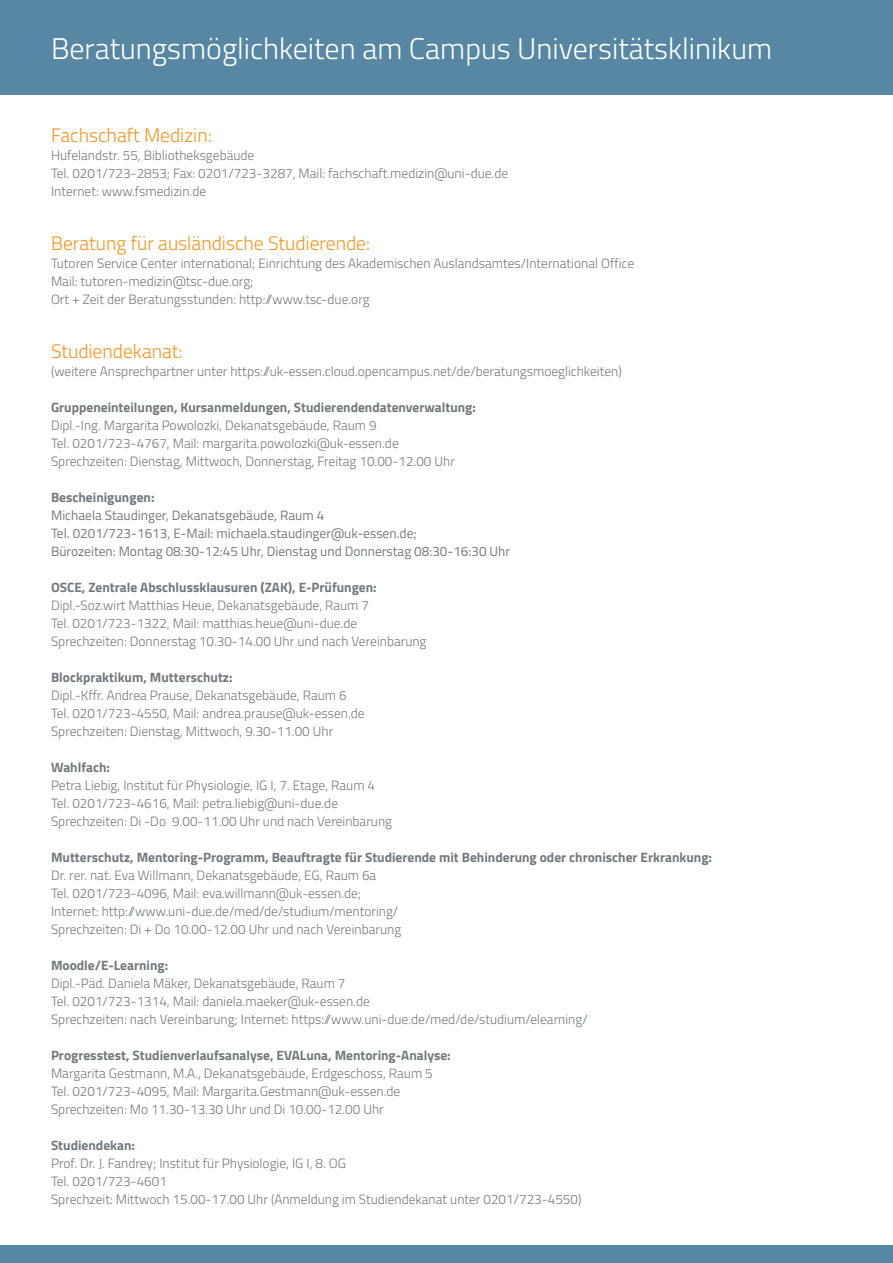
<style>
.page{position:relative;width:893px;height:1263px;background:#fff}
.page>*{position:absolute;margin:0;border:0;box-sizing:border-box;transform-origin:0 0}
.t1{font:300 30px "Titillium";color:#fff}
.t2{font:300 19.5px "Titillium";color:#f7931d}
.t3{font:300 13.5px/18px "Titillium";color:#72797e}
.t4{font:700 13.5px "Titillium";color:#72797e}
.t5{font:13.5px/18px "Titillium";color:#72797e}
</style>
<div class="page">
<div style="left:0;top:0;width:893px;height:95px;background:#5787a3"></div>
<div style="left:0;top:1246px;width:893px;height:17px;background:#5787a3"></div>
<h1 class="t1" style="left:51px;top:26px;width:723px">Beratungsmöglichkeiten am Campus Universitätsklinikum</h1>
<h2 class="t2" style="left:51px;top:121px;width:162px">Fachschaft Medizin:</h2>
<p class="t3" style="left:51px;top:146px;width:459px">Hufelandstr. 55, Bibliotheksgebäude<br>Tel. 0201/723-2853; Fax: 0201/723-3287, Mail: fachschaft.medizin@uni-due.de<br>Internet: www.fsmedizin.de</p>
<h2 class="t2" style="left:51px;top:229px;width:321px">Beratung für ausländische Studierende:</h2>
<p class="t3" style="left:51px;top:254px;width:585px">Tutoren Service Center international; Einrichtung des Akademischen Auslandsamtes/International Office<br>Mail: tutoren-medizin@tsc-due.org;<br>Ort + Zeit der Beratungsstunden: http://www.tsc-due.org</p>
<h2 class="t2" style="left:51px;top:337px;width:133px">Studiendekanat:</h2>
<p class="t3" style="left:51px;top:362px;width:572px">(weitere Ansprechpartner unter https://uk-essen.cloud.opencampus.net/de/beratungsmoeglichkeiten)</p>
<p class="t4" style="left:51px;top:397px;width:426px">Gruppeneinteilungen, Kursanmeldungen, Studierendendatenverwaltung:</p>
<p class="t3" style="left:51px;top:416px;width:405px">Dipl.-Ing. Margarita Powolozki, Dekanatsgebäude, Raum 9<br>Tel. 0201/723-4767, Mail: margarita.powolozki@uk-essen.de<br>Sprechzeiten: Dienstag, Mittwoch, Donnerstag, Freitag 10.00-12.00 Uhr</p>
<p class="t4" style="left:51px;top:487px;width:105px">Bescheinigungen:</p>
<p class="t5" style="left:51px;top:506px;width:461px">Michaela Staudinger, Dekanatsgebäude, Raum 4<br>Tel. 0201/723-1613, E-Mail: michaela.staudinger@uk-essen.de;<br>Bürozeiten: Montag 08:30-12:45 Uhr, Dienstag und Donnerstag 08:30-16:30 Uhr</p>
<p class="t4" style="left:51px;top:577px;width:327px">OSCE, Zentrale Abschlussklausuren (ZAK), E-Prüfungen:</p>
<p class="t3" style="left:51px;top:596px;width:377px">Dipl.-Soz.wirt Matthias Heue, Dekanatsgebäude, Raum 7<br>Tel. 0201/723-1322, Mail: matthias.heue@uni-due.de<br>Sprechzeiten: Donnerstag 10.30-14.00 Uhr und nach Vereinbarung</p>
<p class="t4" style="left:51px;top:667px;width:183px">Blockpraktikum, Mutterschutz:</p>
<p class="t3" style="left:51px;top:686px;width:315px">Dipl.-Kffr. Andrea Prause, Dekanatsgebäude, Raum 6<br>Tel. 0201/723-4550, Mail: andrea.prause@uk-essen.de<br>Sprechzeiten: Dienstag, Mittwoch, 9.30-11.00 Uhr</p>
<p class="t4" style="left:51px;top:757px;width:61px">Wahlfach:</p>
<p class="t3" style="left:51px;top:776px;width:343px">Petra Liebig, Institut für Physiologie, IG I, 7. Etage, Raum 4<br>Tel. 0201/723-4616, Mail: petra.liebig@uni-due.de<br>Sprechzeiten: Di -Do 9.00-11.00 Uhr und nach Vereinbarung</p>
<p class="t4" style="left:51px;top:847px;width:662px">Mutterschutz, Mentoring-Programm, Beauftragte für Studierende mit Behinderung oder chronischer Erkrankung:</p>
<p class="t3" style="left:51px;top:866px;width:352px">Dr. rer. nat. Eva Willmann, Dekanatsgebäude, EG, Raum 6a<br>Tel. 0201/723-4096, Mail: eva.willmann@uk-essen.de; Internet: http://www.uni-due.de/med/de/studium/mentoring/ Sprechzeiten: Di + Do 10.00-12.00 Uhr und nach Vereinbarung</p>
<p class="t4" style="left:51px;top:955px;width:119px">Moodle/E-Learning:</p>
<p class="t3" style="left:51px;top:974px;width:538px">Dipl.-Päd. Daniela Mäker, Dekanatsgebäude, Raum 7<br>Tel. 0201/723-1314, Mail: daniela.maeker@uk-essen.de<br>Sprechzeiten: nach Vereinbarung; Internet: https://www.uni-due.de/med/de/studium/elearning/</p>
<p class="t4" style="left:51px;top:1045px;width:401px">Progresstest, Studienverlaufsanalyse, EVALuna, Mentoring-Analyse:</p>
<p class="t3" style="left:51px;top:1064px;width:383px">Margarita Gestmann, M.A., Dekanatsgebäude, Erdgeschoss, Raum 5<br>Tel. 0201/723-4095, Mail: Margarita.Gestmann@uk-essen.de<br>Sprechzeiten: Mo 11.30-13.30 Uhr und Di 10.00-12.00 Uhr</p>
<p class="t4" style="left:51px;top:1135px;width:85px">Studiendekan:</p>
<p class="t3" style="left:51px;top:1154px;width:532px">Prof. Dr. J. Fandrey; Institut für Physiologie, IG I, 8. OG<br>Tel. 0201/723-4601<br>Sprechzeit: Mittwoch 15.00-17.00 Uhr (Anmeldung im Studiendekanat unter 0201/723-4550)</p>
</div>
